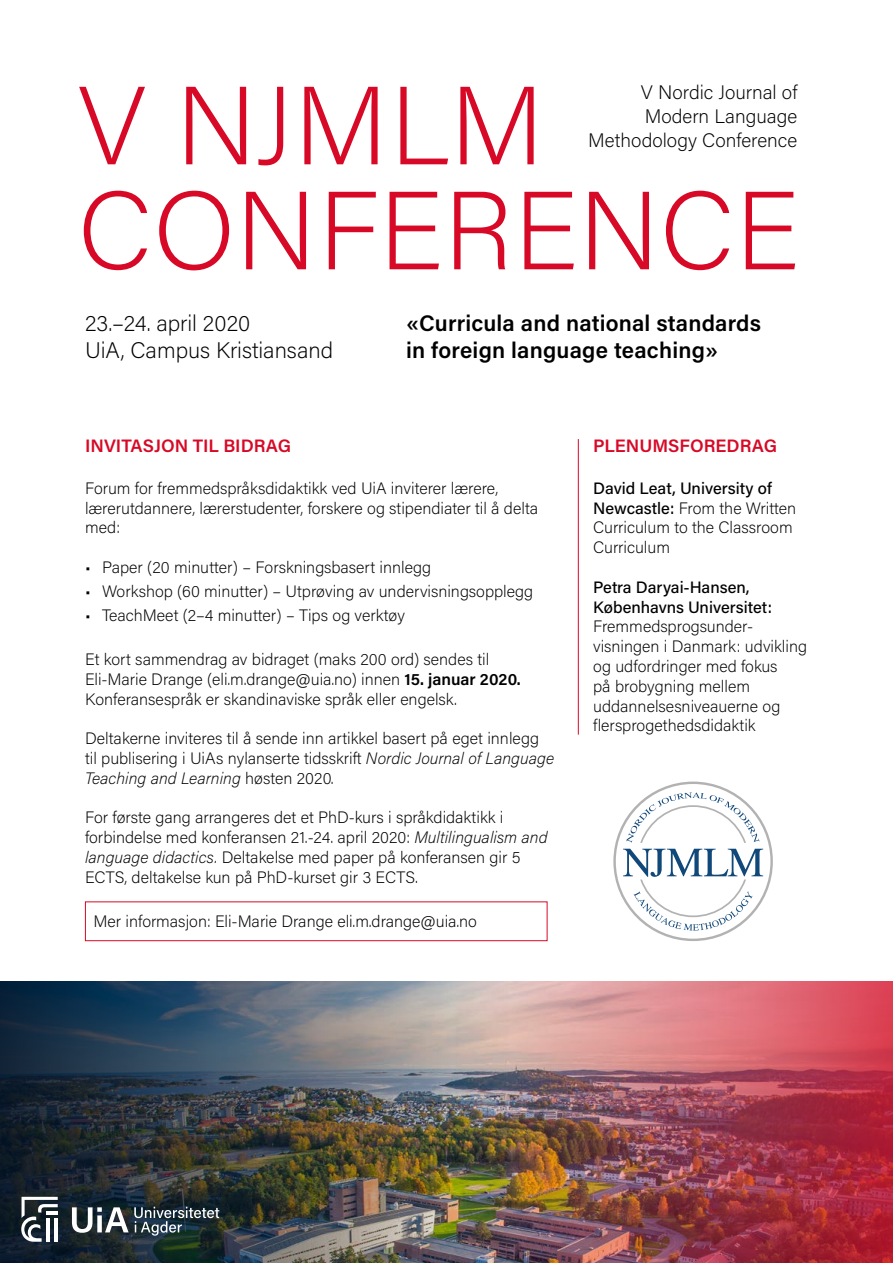
<style>
.page{position:relative;width:893px;height:1263px;background:#fff}
.page>*{position:absolute;margin:0;border:0;box-sizing:border-box;transform-origin:0 0}
.t1{font:200 110.7px/105px "Acumin Pro";color:#d70926}
.t2{font:600 22.5px/27px "Acumin Pro";letter-spacing:.01em;color:#000}
.t3{font:200 22.5px/27px "Acumin Pro";color:#000}
.t4{font:200 19.5px/24px "Acumin Pro";color:#000;text-align:right}
.t5{font:600 18px "Acumin Pro";color:#d70926}
.t6{font:200 16.5px/19.8px "Acumin Pro";color:#000}
.t7{font:500 16.5px/19.8px "Acumin Pro";color:#000}
.s1{font-weight:600}
.s2{font-style:italic}
.s3{font-weight:500}
</style>
<div class="page">
<hr style="left:578px;top:439px;width:1px;height:296px;background:#d70926">
<div style="left:85px;top:901px;width:462px;height:40px;border:1px solid #d70926"></div>
<svg style="left:613px;top:781px;width:160px;height:160px"></svg>
<img style="left:0;top:981px;width:455px;height:282px">
<img style="left:455px;top:981px;width:438px;height:282px">
<svg style="left:21px;top:1197px;width:37px;height:45px"></svg>
<svg style="left:72px;top:1207px;width:147px;height:28px"></svg>
<p class="t4" style="left:588px;top:80px;width:210px">V Nordic Journal of<br>Modern Language<br>Methodology Conference</p>
<h1 class="t1" style="left:78px;top:69px;width:723px">V NJMLM<br>CONFERENCE</h1>
<h2 class="t3" style="left:85px;top:309px;width:250px">23.–24. april 2020<br>UiA, Campus Kristiansand</h2>
<h2 class="t2" style="left:406px;top:309px;width:356px">«Curricula and national standards in foreign language teaching»</h2>
<p class="t5" style="left:85px;top:433px;width:208px">INVITASJON TIL BIDRAG</p>
<p class="t6" style="left:85px;top:477px;width:455px">Forum for fremmedspråksdidaktikk ved UiA inviterer lærere, lærerutdannere, lærerstudenter, forskere og stipendiater til å delta med:</p>
<p class="t6" style="left:85px;top:557px;width:348px">• Paper (20 minutter) – Forskningsbasert innlegg</p>
<p class="t6" style="left:85px;top:581px;width:450px">• Workshop (60 minutter) – Utprøving av undervisningsopplegg</p>
<p class="t6" style="left:85px;top:605px;width:321px">• TeachMeet (2–4 minutter) – Tips og verktøy</p>
<p class="t6" style="left:85px;top:649px;width:437px">Et kort sammendrag av bidraget (maks 200 ord) sendes til<br>Eli-Marie Drange (eli.m.drange@uia.no) innen <span class="s1">15. januar 2020.<br></span>Konferansespråk er skandinaviske språk eller engelsk.</p>
<p class="t6" style="left:85px;top:728px;width:471px">Deltakerne inviteres til å sende inn artikkel basert på eget innlegg til publisering i UiAs nylanserte tidsskrift <span class="s2">Nordic Journal of Language<br>Teaching and Learning</span> høsten 2020.</p>
<p class="t6" style="left:85px;top:807px;width:464px">For første gang arrangeres det et PhD-kurs i språkdidaktikk i forbindelse med konferansen 21.-24. april 2020: <span class="s2">Multilingualism and language didactics.</span> Deltakelse med paper på konferansen gir 5<br>ECTS, deltakelse kun på PhD-kurset gir 3 ECTS.</p>
<p class="t6" style="left:94px;top:911px;width:385px">Mer informasjon: Eli-Marie Drange eli.m.drange@uia.no</p>
<p class="t5" style="left:593px;top:433px;width:185px">PLENUMSFOREDRAG</p>
<p class="t6" style="left:593px;top:477px;width:205px"><span class="s3">David Leat, University of<br>Newcastle:</span> From the Written<br>Curriculum to the Classroom<br>Curriculum</p>
<p class="t7" style="left:593px;top:576px;width:180px">Petra Daryai-Hansen,<br>Københavns Universitet:</p>
<p class="t6" style="left:593px;top:616px;width:215px">Fremmedsprogsunder&shy;visningen i Danmark: udvikling og udfordringer med fokus<br>på brobygning mellem uddannelsesniveauerne og flersprogethedsdidaktik</p>
</div>
